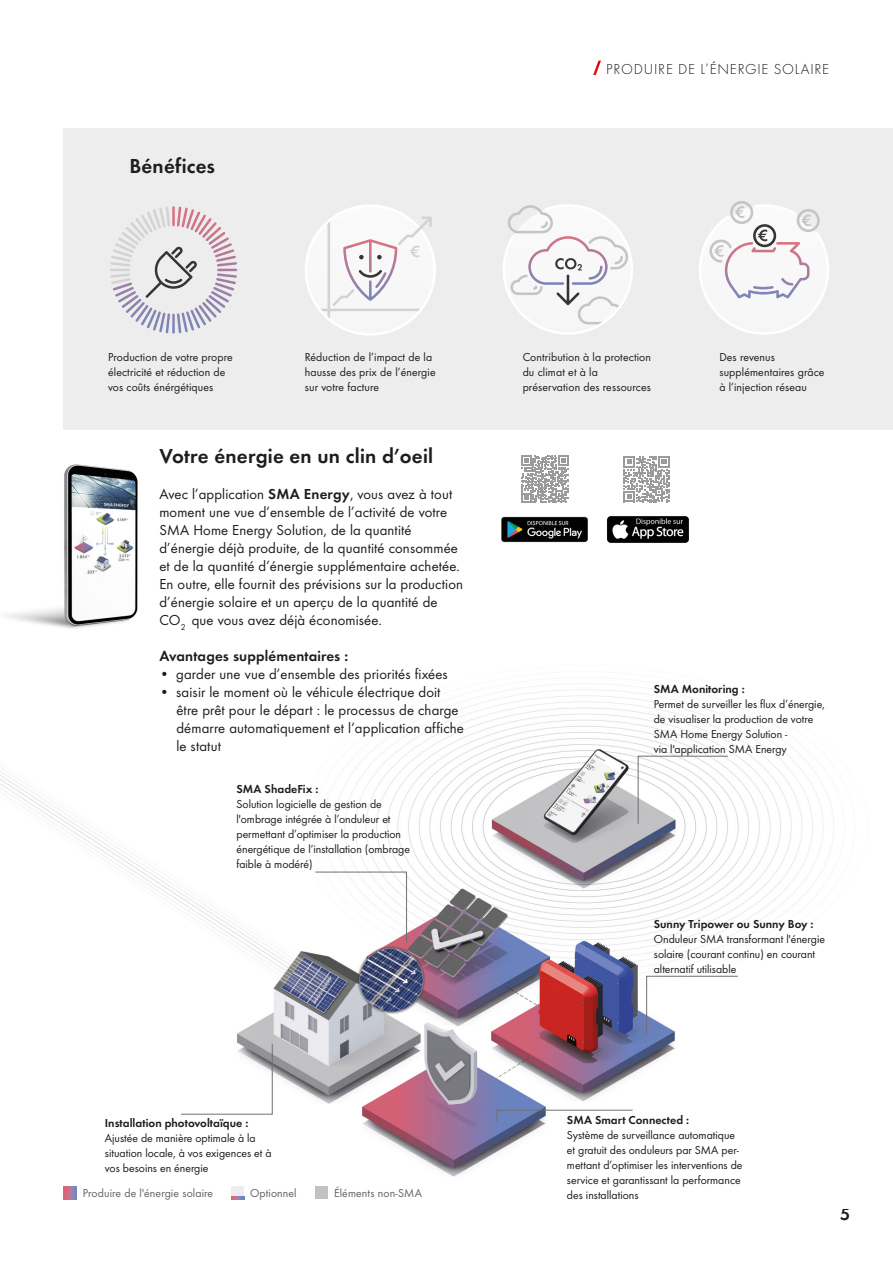
<style>
.page{position:relative;width:893px;height:1263px;background:#fff}
.page>*{position:absolute;margin:0;border:0;box-sizing:border-box;transform-origin:0 0}
.t1{font:600 21px "SMA Futura";letter-spacing:.01em;color:#1d1d1b}
.t2{font:600 18px "SMA Futura";color:#1d1d1b}
.t3{font:15px/18px "SMA Futura";letter-spacing:.01em;color:#1d1d1b}
.t4{font:300 15px "SMA Futura";letter-spacing:.05em;color:#1d1d1b}
.t5{font:600 15px "SMA Futura";letter-spacing:.01em;color:#1d1d1b}
.t6{font:12px/15px "SMA Futura";color:#1d1d1b}
.t7{font:600 12px "SMA Futura";color:#1d1d1b}
.t8{font:12px "SMA Futura";letter-spacing:.01em;color:#646463}
.s1{font-weight:600}
</style>
<div class="page">
<img style="left:0;top:684px;width:833px;height:516px">
<div style="left:64px;top:128px;width:829px;height:301px;background:#ededed"></div>
<svg style="left:593px;top:61px;width:8px;height:14px"></svg>
<svg style="left:110px;top:206px;width:127px;height:92px"></svg>
<svg style="left:305px;top:205px;width:131px;height:131px"></svg>
<svg style="left:503px;top:204px;width:130px;height:131px"></svg>
<svg style="left:699px;top:201px;width:130px;height:134px"></svg>
<svg style="left:646px;top:976px;width:92px;height:59px"></svg>
<svg style="left:637px;top:755px;width:92px;height:69px"></svg>
<svg style="left:496px;top:1109px;width:137px;height:13px"></svg>
<svg style="left:315px;top:871px;width:92px;height:72px"></svg>
<svg style="left:180px;top:1043px;width:93px;height:72px"></svg>
<img style="left:7px;top:464px;width:131px;height:165px">
<img style="left:502px;top:516px;width:86px;height:27px">
<img style="left:607px;top:516px;width:82px;height:27px">
<svg style="left:521px;top:456px;width:47px;height:47px"></svg>
<svg style="left:624px;top:456px;width:45px;height:46px"></svg>
<svg style="left:64px;top:1186px;width:13px;height:13px"></svg>
<div style="left:231px;top:1186px;width:13px;height:13px;background:#ededed"></div>
<div style="left:315px;top:1186px;width:13px;height:13px;background:#c2c1c3"></div>
<svg style="left:231px;top:1196px;width:13px;height:3px"></svg>
<h1 class="t1" style="left:129px;top:151px;width:87px">Bénéfices</h1>
<p class="t4" style="left:606px;top:59px;width:224px">PRODUIRE DE L’ÉNERGIE SOLAIRE</p>
<p class="t6" style="left:108px;top:349px;width:126px">Production de votre propre électricité et réduction de vos coûts énérgétiques</p>
<p class="t6" style="left:305px;top:349px;width:132px">Réduction de l’impact de la hausse des prix de l’énergie sur votre facture</p>
<p class="t6" style="left:523px;top:349px;width:130px">Contribution à la protection du climat et à la préservation des ressources</p>
<p class="t6" style="left:719px;top:349px;width:107px">Des revenus supplémentaires grâce à l’injection réseau</p>
<h1 class="t1" style="left:159px;top:441px;width:275px">Votre énergie en un clin d’oeil</h1>
<p class="t3" style="left:159px;top:484px;width:305px">Avec l’application <span class="s1">SMA Energy</span>, vous avez à tout moment une vue d’ensemble de l’activité de votre SMA Home Energy Solution, de la quantité d’énergie déjà produite, de la quantité consommée et de la quantité d’énergie supplémentaire achetée.<br>En outre, elle fournit des prévisions sur la production d’énergie solaire et un aperçu de la quantité de CO<sub>2</sub> que vous avez déjà économisée.</p>
<p class="t5" style="left:159px;top:645px;width:190px">Avantages supplémentaires :</p>
<p class="t3" style="left:159px;top:664px;width:290px">• garder une vue d’ensemble des priorités fixées</p>
<p class="t3" style="left:176px;top:682px;width:289px;text-indent:-17px">• saisir le moment où le véhicule électrique doit être prêt pour le départ : le processus de charge démarre automatiquement et l’application affiche le statut</p>
<p class="t7" style="left:236px;top:780px;width:83px">SMA ShadeFix :</p>
<p class="t6" style="left:236px;top:796px;width:175px">Solution logicielle de gestion de l'ombrage intégrée à l’onduleur et permettant d’optimiser la production énergétique de l’installation (ombrage faible à modéré)</p>
<p class="t7" style="left:654px;top:680px;width:92px">SMA Monitoring :</p>
<p class="t6" style="left:654px;top:695px;width:173px">Permet de surveiller les flux d’énergie, de visualiser la production de votre SMA Home Energy Solution -<br>via l'application SMA Energy</p>
<p class="t7" style="left:654px;top:915px;width:161px">Sunny Tripower ou Sunny Boy :</p>
<p class="t6" style="left:654px;top:930px;width:173px">Onduleur SMA transformant l'énergie solaire (courant continu) en courant alternatif utilisable</p>
<p class="t7" style="left:567px;top:1112px;width:124px">SMA Smart Connected :</p>
<p class="t6" style="left:567px;top:1127px;width:177px">Système de surveillance automatique et gratuit des onduleurs par SMA per&shy;mettant d’optimiser les interventions de service et garantissant la performance</p>
<p class="t7" style="left:105px;top:1114px;width:145px">Installation photovoltaïque :</p>
<p class="t6" style="left:105px;top:1130px;width:168px">Ajustée de manière optimale à la situation locale, à vos exigences et à vos besoins en énergie</p>
<p class="t8" style="left:83px;top:1184px;width:132px">Produire de l'énergie solaire</p>
<p class="t8" style="left:250px;top:1185px;width:48px">Optionnel</p>
<p class="t8" style="left:334px;top:1185px;width:89px">Éléments non-SMA</p>
<p class="t6" style="left:567px;top:1187px;width:73px">des installations</p>
<h2 class="t2" style="left:840px;top:1202px;width:12px">5</h2>
</div>
